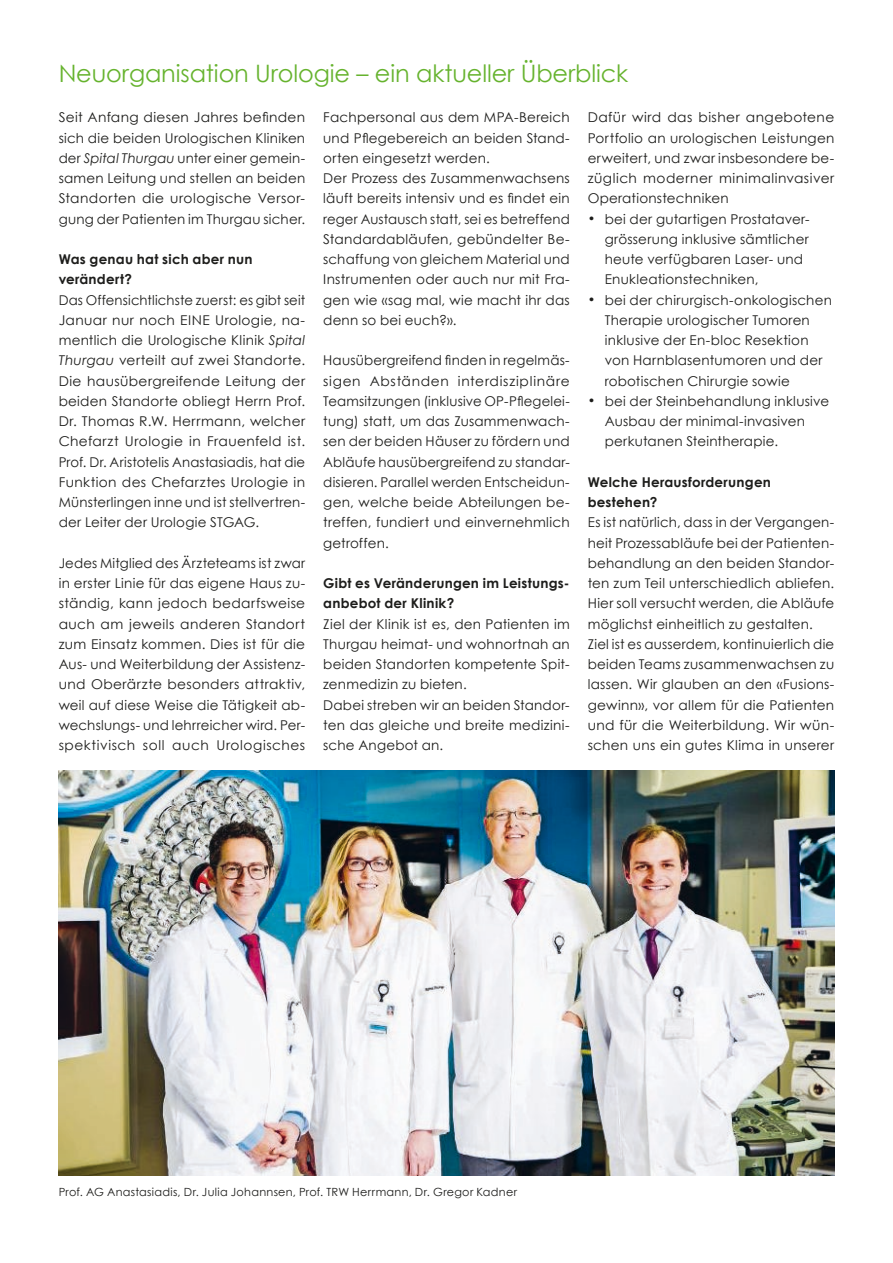
<style>
.page{position:relative;width:893px;height:1263px;background:#fff}
.page>*{position:absolute;margin:0;border:0;box-sizing:border-box;transform-origin:0 0}
.t1{font:24px "Century Gothic";letter-spacing:-.005em;color:#66b32e}
.t2{font:13.5px/20.2px "Century Gothic";letter-spacing:.015em;color:#1d1d1b}
.t3{font:700 13.5px/20.2px "Century Gothic";letter-spacing:.015em;color:#1d1d1b}
.t4{font:11.25px "Century Gothic";letter-spacing:.025em;color:#1d1d1b}
.s1{font-style:italic}
.s2{font-size:12.6px}
</style>
<div class="page">
<img style="left:59px;top:770px;width:775px;height:405px">
<h1 class="t1" style="left:59px;top:59px;width:571px">Neuorganisation Urologie – ein aktueller Überblick</h1>
<p class="t2" style="left:59px;top:107px;width:248px;text-align:justify">Seit Anfang diesen Jahres befinden sich die beiden Urologischen Kliniken der <span class="s1">Spital Thurgau</span> unter einer gemein&shy;samen Leitung und stellen an beiden Standorten die urologische Versor&shy;gung der Patienten im Thurgau sicher.</p>
<p class="t3" style="left:59px;top:249px;width:195px">Was genau hat sich aber nun verändert?</p>
<p class="t2" style="left:59px;top:289px;width:248px;text-align:justify">Das Offensichtlichste zuerst: es gibt seit Januar nur noch EINE Urologie, na&shy;mentlich die Urologische Klinik <span class="s1">Spital Thurgau</span> verteilt auf zwei Standorte.<br>Die hausübergreifende Leitung der beiden Standorte obliegt Herrn Prof.<br>Dr. Thomas R.W. Herrmann, welcher Chefarzt Urologie in Frauenfeld ist.<br>Prof. Dr. Aristotelis Anastasiadis, hat die Funktion des Chefarztes Urologie in Münsterlingen inne und ist stellvertren&shy;der Leiter der Urologie STGAG.</p>
<p class="t2" style="left:59px;top:553px;width:248px;text-align:justify">Jedes Mitglied des Ärzteteams ist zwar in erster Linie für das eigene Haus zu&shy;ständig, kann jedoch bedarfsweise auch am jeweils anderen Standort zum Einsatz kommen. Dies ist für die Aus- und Weiterbildung der Assistenz&shy;und Oberärzte besonders attraktiv, weil auf diese Weise die Tätigkeit ab&shy;wechslungs- und lehrreicher wird. Per&shy;spektivisch soll auch Urologisches</p>
<p class="t2" style="left:323px;top:107px;width:248px">Fachpersonal aus dem MPA-Bereich und Pflegebereich an beiden Stand&shy;orten eingesetzt werden.<br>Der Prozess des Zusammenwachsens läuft bereits intensiv und es findet ein reger Austausch statt, sei es betreffend Standardabläufen, gebündelter Be&shy;schaffung von gleichem Material und Instrumenten oder auch nur mit Fra&shy;gen wie «sag mal, wie macht ihr das denn so bei euch?».</p>
<p class="t2" style="left:323px;top:350px;width:248px;text-align:justify">Hausübergreifend finden in regelmäs&shy;sigen Abständen interdisziplinäre Teamsitzungen (inklusive OP-Pflegelei&shy;tung) statt, um das Zusammenwach&shy;sen der beiden Häuser zu fördern und Abläufe hausübergreifend zu standar&shy;disieren. Parallel werden Entscheidun&shy;gen, welche beide Abteilungen be&shy;treffen, fundiert und einvernehmlich getroffen.</p>
<p class="t3" style="left:323px;top:573px;width:248px">Gibt es Veränderungen im Leistungs&shy;anbebot der Klinik?</p>
<p class="t2" style="left:323px;top:613px;width:248px">Ziel der Klinik ist es, den Patienten im<br>Thurgau heimat- und wohnortnah an beiden Standorten kompetente Spit&shy;zenmedizin zu bieten.<br>Dabei streben wir an beiden Standor&shy;ten das gleiche und breite medizini&shy;sche Angebot an.</p>
<p class="t2" style="left:588px;top:107px;width:248px;text-align:justify">Dafür wird das bisher angebotene Portfolio an urologischen Leistungen erweitert, und zwar insbesondere be&shy;züglich moderner minimalinvasiver Operationstechniken</p>
<p class="t2" style="left:605px;top:208px;width:206px;text-indent:-17px"><span class="s2">•</span> bei der gutartigen Prostataver&shy;grösserung inklusive sämtlicher heute verfügbaren Laser- und<br>Enukleationstechniken,</p>
<p class="t2" style="left:605px;top:289px;width:229px;text-indent:-17px"><span class="s2">•</span> bei der chirurgisch-onkologischen<br>Therapie urologischer Tumoren inklusive der En-bloc Resektion von Harnblasentumoren und der robotischen Chirurgie sowie</p>
<p class="t2" style="left:605px;top:391px;width:226px;text-indent:-17px"><span class="s2">•</span> bei der Steinbehandlung inklusive<br>Ausbau der minimal-invasiven perkutanen Steintherapie.</p>
<p class="t3" style="left:588px;top:472px;width:185px">Welche Herausforderungen bestehen?</p>
<p class="t2" style="left:588px;top:512px;width:248px">Es ist natürlich, dass in der Vergangen&shy;heit Prozessabläufe bei der Patienten&shy;behandlung an den beiden Standor&shy;ten zum Teil unterschiedlich abliefen.<br>Hier soll versucht werden, die Abläufe möglichst einheitlich zu gestalten.<br>Ziel ist es ausserdem, kontinuierlich die beiden Teams zusammenwachsen zu lassen. Wir glauben an den «Fusions&shy;gewinn», vor allem für die Patienten und für die Weiterbildung. Wir wün&shy;schen uns ein gutes Klima in unserer</p>
<p class="t4" style="left:59px;top:1185px;width:460px">Prof. AG Anastasiadis, Dr. Julia Johannsen, Prof. TRW Herrmann, Dr. Gregor Kadner</p>
</div>
